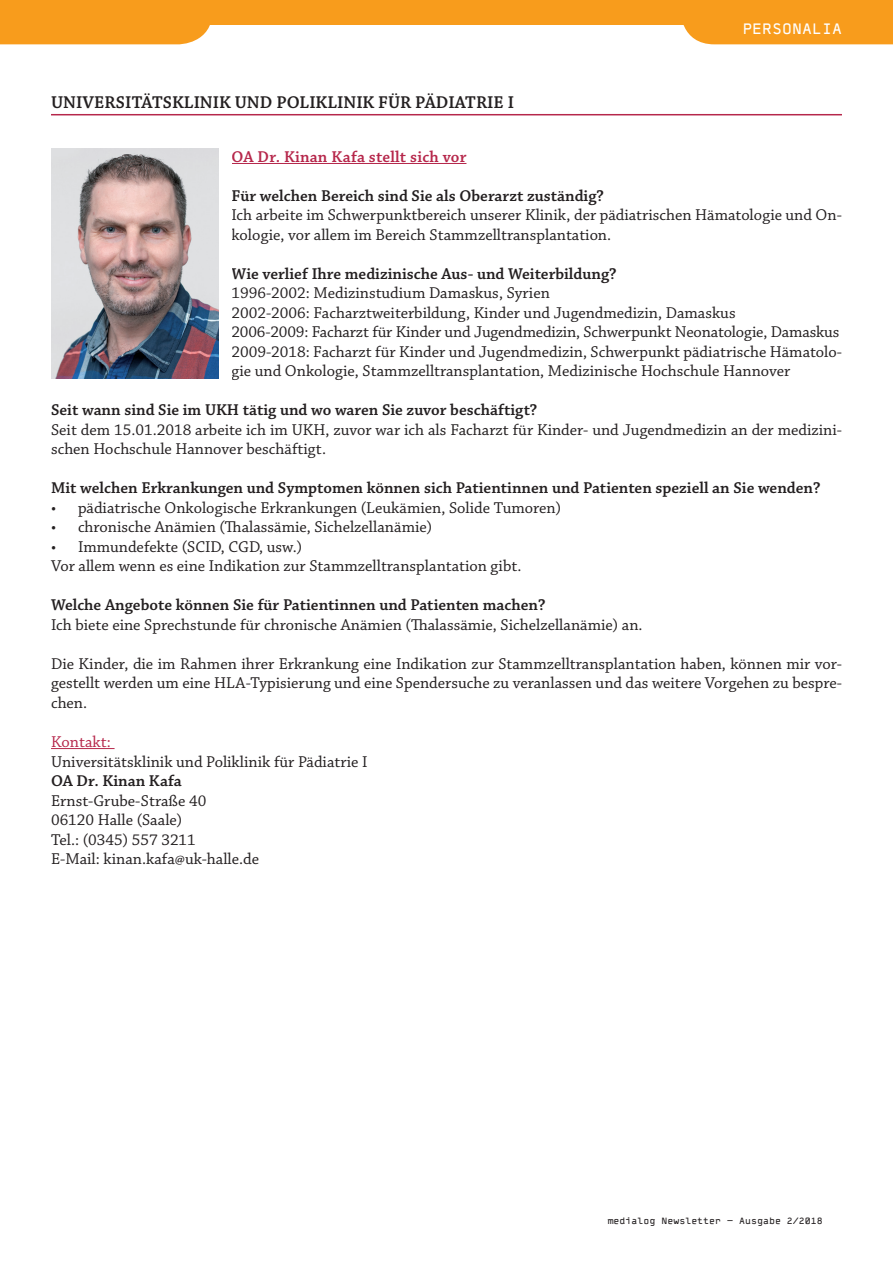
<style>
.page{position:relative;width:893px;height:1263px;background:#fff}
.page>*{position:absolute;margin:0;border:0;box-sizing:border-box;transform-origin:0 0}
.t1{font:600 18px "Chaparral Pro";color:#231f20}
.t2{font:16.5px/19.5px "Chaparral Pro";color:#231f20}
.t3{font:600 16.5px "Chaparral Pro";color:#231f20}
.t4{font:600 16.5px "Chaparral Pro";letter-spacing:.01em;color:#b6274b}
.t5{font:16.5px "Chaparral Pro";color:#b6274b}
.t6{font:15px "Typestar OCR";color:#fff}
.t7{font:9px "Typestar OCR";color:#231f20}
</style>
<div class="page">
<div style="left:0;top:0;width:893px;height:25px;background:#f89c1c"></div>
<div style="left:0;top:25px;width:210px;height:19px;background:#f89c1c"></div>
<div style="left:683px;top:25px;width:210px;height:19px;background:#f89c1c"></div>
<hr style="left:51px;top:114px;width:791px;height:1px;background:#b6274b">
<hr style="left:231px;top:163px;width:235px;height:1px;background:#b6274b">
<hr style="left:51px;top:748px;width:64px;height:1px;background:#b6274b">
<img style="left:51px;top:148px;width:168px;height:230px">
<p class="t1" style="left:51px;top:92px;width:464px">UNIVERSITÄTSKLINIK UND POLIKLINIK FÜR PÄDIATRIE I</p>
<p class="t6" style="left:742px;top:19px;width:101px">PERSONALIA</p>
<p class="t4" style="left:231px;top:147px;width:236px">OA Dr. Kinan Kafa stellt sich vor</p>
<p class="t3" style="left:231px;top:186px;width:374px">Für welchen Bereich sind Sie als Oberarzt zuständig?</p>
<p class="t2" style="left:231px;top:206px;width:612px">Ich arbeite im Schwerpunktbereich unserer Klinik, der pädiatrischen Hämatologie und On&shy;kologie, vor allem im Bereich Stammzelltransplantation.</p>
<p class="t3" style="left:231px;top:264px;width:387px">Wie verlief Ihre medizinische Aus- und Weiterbildung?</p>
<p class="t2" style="left:231px;top:284px;width:612px">1996-2002: Medizinstudium Damaskus, Syrien<br>2002-2006: Facharztweiterbildung, Kinder und Jugendmedizin, Damaskus<br>2006-2009: Facharzt für Kinder und Jugendmedizin, Schwerpunkt Neonatologie, Damaskus 2009-2018: Facharzt für Kinder und Jugendmedizin, Schwerpunkt pädiatrische Hämatolo&shy;gie und Onkologie, Stammzelltransplantation, Medizinische Hochschule Hannover</p>
<p class="t3" style="left:51px;top:401px;width:488px">Seit wann sind Sie im UKH tätig und wo waren Sie zuvor beschäftigt?</p>
<p class="t2" style="left:51px;top:421px;width:792px">Seit dem 15.01.2018 arbeite ich im UKH, zuvor war ich als Facharzt für Kinder- und Jugendmedizin an der medizini&shy;schen Hochschule Hannover beschäftigt.</p>
<p class="t3" style="left:51px;top:479px;width:771px">Mit welchen Erkrankungen und Symptomen können sich Patientinnen und Patienten speziell an Sie wenden?</p>
<p class="t2" style="left:51px;top:499px;width:512px">• pädiatrische Onkologische Erkrankungen (Leukämien, Solide Tumoren)</p>
<p class="t2" style="left:51px;top:518px;width:383px">• chronische Anämien (Thalassämie, Sichelzellanämie)</p>
<p class="t2" style="left:51px;top:538px;width:472px">• Immundefekte (SCID, CGD, usw.)<br>Vor allem wenn es eine Indikation zur Stammzelltransplantation gibt.</p>
<p class="t3" style="left:51px;top:596px;width:496px">Welche Angebote können Sie für Patientinnen und Patienten machen?</p>
<p class="t2" style="left:51px;top:616px;width:593px">Ich biete eine Sprechstunde für chronische Anämien (Thalassämie, Sichelzellanämie) an.</p>
<p class="t2" style="left:51px;top:655px;width:792px;text-align:justify">Die Kinder, die im Rahmen ihrer Erkrankung eine Indikation zur Stammzelltransplantation haben, können mir vor&shy;gestellt werden um eine HLA-Typisierung und eine Spendersuche zu veranlassen und das weitere Vorgehen zu bespre&shy;chen.</p>
<p class="t5" style="left:51px;top:733px;width:61px">Kontakt:</p>
<p class="t2" style="left:51px;top:752px;width:318px">Universitätsklinik und Poliklinik für Pädiatrie I</p>
<p class="t3" style="left:51px;top:771px;width:132px">OA Dr. Kinan Kafa</p>
<p class="t2" style="left:51px;top:791px;width:210px">Ernst-Grube-Straße 40<br>06120 Halle (Saale)<br>Tel.: (0345) 557 3211<br>E-Mail: kinan.kafa@uk-halle.de</p>
<p class="t7" style="left:608px;top:1215px;width:217px">medialog Newsletter - Ausgabe 2/2018</p>
</div>
